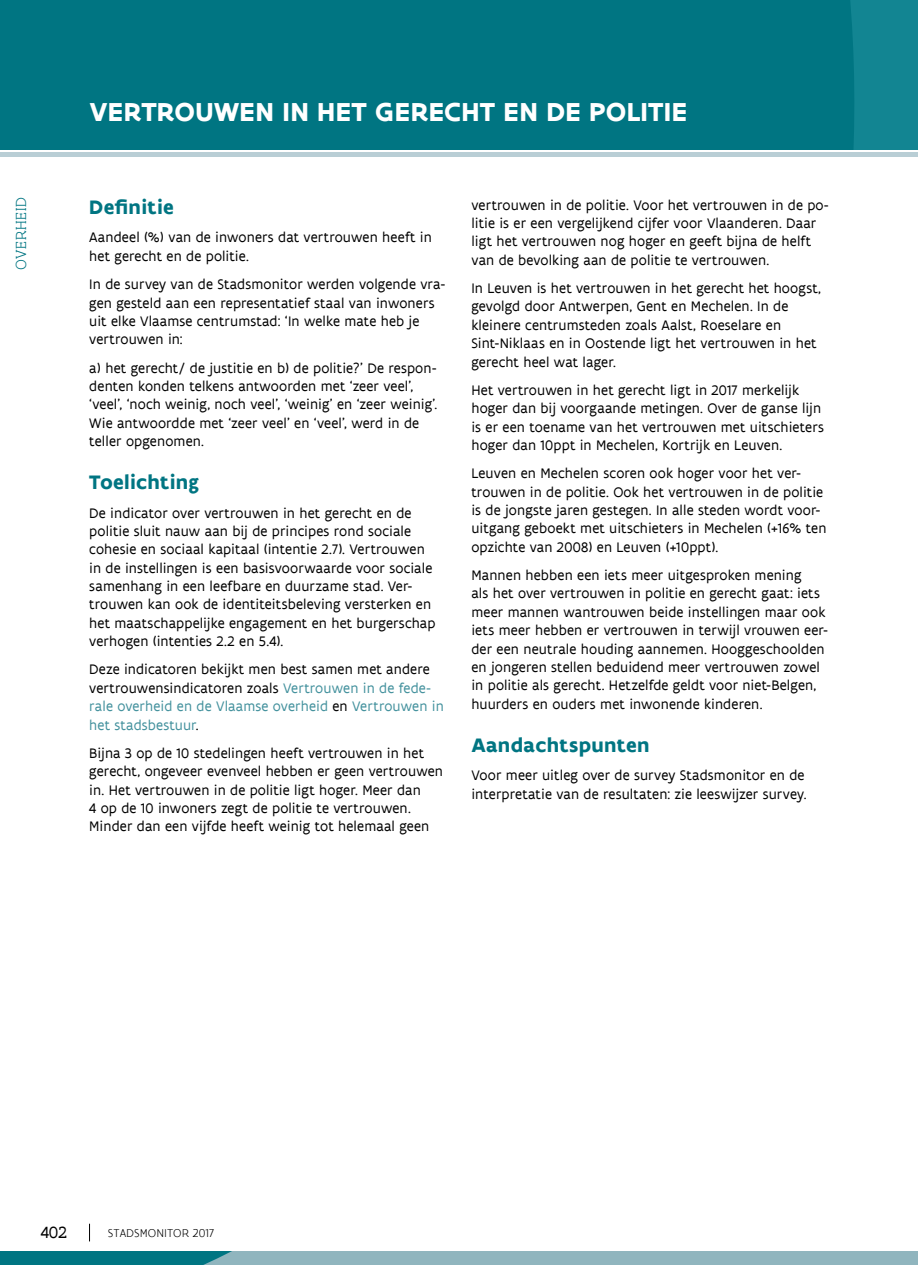
<style>
.page{position:relative;width:918px;height:1265px;background:#fff}
.page>*{position:absolute;margin:0;border:0;box-sizing:border-box;transform-origin:0 0}
.titel_indicator{font:700 28px "Flanders Art Sans";letter-spacing:.01em;color:#fff}
.titeltje{font:700 21px "Flanders Art Sans";letter-spacing:.015em;color:#007582}
.t1{font:17.5px "Flanders Art Serif";color:#000}
.t2{font:300 15.75px "Flanders Art Serif";letter-spacing:.05em;color:#007582}
.body_tekst{font:14.88px/18.4px "Flanders Art Sans";letter-spacing:.01em;color:#000}
.body_tekst-2{font:14.88px/18.4px "Flanders Art Sans";letter-spacing:.01em;color:#43919d}
.t3{font:300 12.25px "Flanders Art Sans";color:#000}
.s1{color:#000}
</style>
<div class="page">
<div style="left:0;top:0;width:918px;height:149px;background:#007582"></div>
<div style="left:0;top:152px;width:918px;height:5px;background:#b9ced5"></div>
<svg style="left:89px;top:1224px;width:1px;height:17px"></svg>
<svg style="left:0;top:1251px;width:918px;height:14px;background:#6da5af"></svg>
<p class="t2" style="left:12px;top:270px;width:74px;rotate:-90deg">OVERHEID</p>
<p class="titel_indicator" style="left:89px;top:94px;width:599px">VERTROUWEN IN HET GERECHT EN DE POLITIE</p>
<p class="titeltje" style="left:89px;top:194px;width:86px">Definitie</p>
<p class="body_tekst" style="left:89px;top:229px;width:344px">Aandeel (%) van de inwoners dat vertrouwen heeft in het gerecht en de politie.</p>
<p class="body_tekst" style="left:89px;top:275px;width:357px">In de survey van de Stadsmonitor werden volgende vra&shy;gen gesteld aan een representatief staal van inwoners uit elke Vlaamse centrumstad: ‘In welke mate heb je vertrouwen in:</p>
<p class="body_tekst" style="left:89px;top:359px;width:350px">a) het gerecht/ de justitie en b) de politie?’ De respon&shy;denten konden telkens antwoorden met ‘zeer veel’, ‘veel’, ‘noch weinig, noch veel’, ‘weinig’ en ‘zeer weinig’.<br>Wie antwoordde met ‘zeer veel’ en ‘veel’, werd in de teller opgenomen.</p>
<p class="titeltje" style="left:89px;top:469px;width:111px">Toelichting</p>
<p class="body_tekst" style="left:89px;top:504px;width:348px">De indicator over vertrouwen in het gerecht en de politie sluit nauw aan bij de principes rond sociale cohesie en sociaal kapitaal (intentie 2.7). Vertrouwen in de instellingen is een basisvoorwaarde voor sociale samenhang in een leefbare en duurzame stad. Ver&shy;trouwen kan ook de identiteitsbeleving versterken en het maatschappelijke engagement en het burgerschap verhogen (intenties 2.2 en 5.4).</p>
<p class="body_tekst-2" style="left:89px;top:661px;width:356px"><span class="s1">Deze indicatoren bekijkt men best samen met andere vertrouwensindicatoren zoals</span> Vertrouwen in de fede&shy;rale overheid en de Vlaamse overheid <span class="s1">en</span> Vertrouwen in het stadsbestuur<span class="s1">.</span></p>
<p class="body_tekst" style="left:89px;top:744px;width:355px">Bijna 3 op de 10 stedelingen heeft vertrouwen in het gerecht, ongeveer evenveel hebben er geen vertrouwen in. Het vertrouwen in de politie ligt hoger. Meer dan<br>4 op de 10 inwoners zegt de politie te vertrouwen.<br>Minder dan een vijfde heeft weinig tot helemaal geen</p>
<p class="body_tekst" style="left:471px;top:196px;width:359px">vertrouwen in de politie. Voor het vertrouwen in de po&shy;litie is er een vergelijkend cijfer voor Vlaanderen. Daar ligt het vertrouwen nog hoger en geeft bijna de helft van de bevolking aan de politie te vertrouwen.</p>
<p class="body_tekst" style="left:471px;top:279px;width:351px">In Leuven is het vertrouwen in het gerecht het hoogst, gevolgd door Antwerpen, Gent en Mechelen. In de kleinere centrumsteden zoals Aalst, Roeselare en Sint-Niklaas en in Oostende ligt het vertrouwen in het gerecht heel wat lager.</p>
<p class="body_tekst" style="left:471px;top:381px;width:354px">Het vertrouwen in het gerecht ligt in 2017 merkelijk hoger dan bij voorgaande metingen. Over de ganse lijn is er een toename van het vertrouwen met uitschieters hoger dan 10ppt in Mechelen, Kortrijk en Leuven.</p>
<p class="body_tekst" style="left:471px;top:464px;width:356px">Leuven en Mechelen scoren ook hoger voor het ver&shy;trouwen in de politie. Ook het vertrouwen in de politie is de jongste jaren gestegen. In alle steden wordt voor&shy;uitgang geboekt met uitschieters in Mechelen (+16% ten opzichte van 2008) en Leuven (+10ppt).</p>
<p class="body_tekst" style="left:471px;top:566px;width:358px">Mannen hebben een iets meer uitgesproken mening<br>als het over vertrouwen in politie en gerecht gaat: iets meer mannen wantrouwen beide instellingen maar ook iets meer hebben er vertrouwen in terwijl vrouwen eer&shy;der een neutrale houding aannemen. Hooggeschoolden en jongeren stellen beduidend meer vertrouwen zowel in politie als gerecht. Hetzelfde geldt voor niet-Belgen, huurders en ouders met inwonende kinderen.</p>
<p class="titeltje" style="left:471px;top:732px;width:180px">Aandachtspunten</p>
<p class="body_tekst" style="left:471px;top:766px;width:337px">Voor meer uitleg over de survey Stadsmonitor en de interpretatie van de resultaten: zie leeswijzer survey.</p>
<p class="t1" style="left:41px;top:1222px;width:28px">402</p>
<p class="t3" style="left:108px;top:1226px;width:108px">STADSMONITOR 2017</p>
</div>
